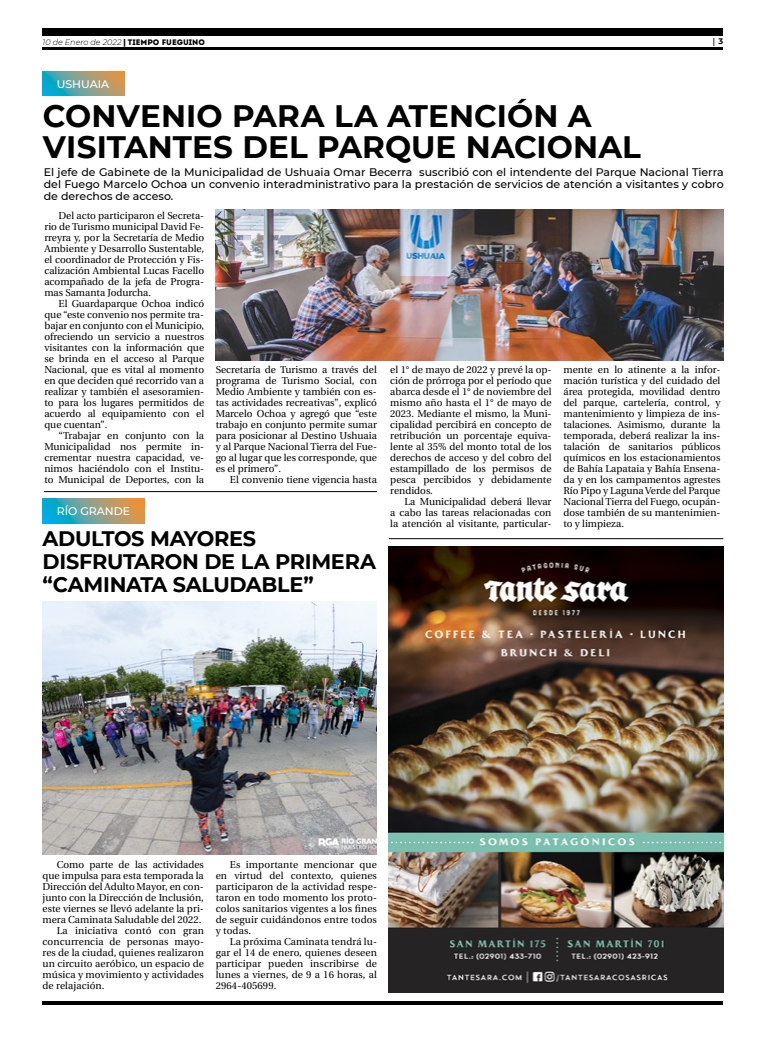
<style>
.page{position:relative;width:780px;height:1049px;background:#fff}
.page>*{position:absolute;margin:0;border:0;box-sizing:border-box;transform-origin:0 0}
.t1{font:700 31px/31px "Montserrat";letter-spacing:.005em;color:#000}
.t2{font:700 21px/23px "Montserrat";letter-spacing:-.015em;color:#000}
.t3{font:500 11px/12px "Montserrat";color:#000;text-align:justify}
.t4{font:500 11px "Montserrat";color:#fff}
.t5{font:10px/11px "Utopia";color:#000;text-align:justify}
.t6{font:italic 300 8px "Montserrat";color:#000}
.t7{font:700 8px "Utopia";color:#000}
.s1{font-family:"Fedra Sans Pro";font-weight:700;font-style:normal}
.s2{font-family:"Intro";font-weight:400;font-style:normal}
.s3{font-family:"Montserrat"}
</style>
<div class="page">
<hr style="left:43px;top:48px;width:680px;height:2px;background:#000">
<div style="left:43px;top:28px;width:680px;height:7px;background:#000"></div>
<hr style="left:43px;top:1001px;width:680px;height:4px;background:#000">
<hr style="left:44px;top:491px;width:333px;height:1px;background:#000">
<svg style="left:43px;top:499px;width:101px;height:24px;background:#78a08f"></svg>
<svg style="left:43px;top:72px;width:82px;height:24px;background:#79a18f"></svg>
<img style="left:389px;top:546px;width:334px;height:446px">
<hr style="left:389px;top:538px;width:334px;height:1px;background:#000">
<img style="left:216px;top:210px;width:507px;height:150px">
<img style="left:43px;top:601px;width:334px;height:254px">
<p class="t6" style="left:43px;top:36px;width:164px">10 de Enero de 2022 <span class="s1">|</span> <span class="s2">TIEMPO FUEGUINO</span></p>
<p class="t7" style="left:712px;top:37px;width:12px">| <span class="s3">3</span></p>
<p class="t4" style="left:57px;top:76px;width:54px">USHUAIA</p>
<h1 class="t1" style="left:43px;top:99px;width:599px">CONVENIO PARA LA ATENCIÓN A<br>VISITANTES DEL PARQUE NACIONAL</h1>
<p class="t3" style="left:44px;top:165px;width:681px">El jefe de Gabinete de la Municipalidad de Ushuaia Omar Becerra suscribió con el intendente del Parque Nacional Tierra del Fuego Marcelo Ochoa un convenio interadministrativo para la prestación de servicios de atención a visitantes y cobro de derechos de acceso.</p>
<p class="t5" style="left:44px;top:210px;width:161px;text-indent:14px">Del acto participaron el Secreta&shy;rio de Turismo municipal David Fe&shy;rreyra y, por la Secretaría de Medio Ambiente y Desarrollo Sustentable, el coordinador de Protección y Fis&shy;calización Ambiental Lucas Facello acompañado de la jefa de Progra&shy;mas Samanta Jodurcha.</p>
<p class="t5" style="left:44px;top:298px;width:161px;text-indent:14px">El Guardaparque Ochoa indicó que “este convenio nos permite tra&shy;bajar en conjunto con el Municipio, ofreciendo un servicio a nuestros visitantes con la información que se brinda en el acceso al Parque Nacional, que es vital al momento en que deciden qué recorrido van a realizar y también el asesoramien&shy;to para los lugares permitidos de acuerdo al equipamiento con el que cuentan”.</p>
<p class="t5" style="left:44px;top:430px;width:161px;text-indent:14px">“Trabajar en conjunto con la Municipalidad nos permite in&shy;crementar nuestra capacidad, ve&shy;nimos haciéndolo con el Institu&shy;to Municipal de Deportes, con la</p>
<p class="t5" style="left:216px;top:364px;width:163px">Secretaría de Turismo a través del programa de Turismo Social, con Medio Ambiente y también con es&shy;tas actividades recreativas”, explicó Marcelo Ochoa y agregó que “este trabajo en conjunto permite sumar para posicionar al Destino Ushuaia y al Parque Nacional Tierra del Fue&shy;go al lugar que les corresponde, que es el primero”.</p>
<p class="t5" style="left:230px;top:474px;width:148px">El convenio tiene vigencia hasta</p>
<p class="t5" style="left:390px;top:364px;width:163px">el 1° de mayo de 2022 y prevé la op&shy;ción de prórroga por el período que abarca desde el 1° de noviembre del mismo año hasta el 1° de mayo de 2023. Mediante el mismo, la Muni&shy;cipalidad percibirá en concepto de retribución un porcentaje equiva&shy;lente al 35% del monto total de los derechos de acceso y del cobro del estampillado de los permisos de pesca percibidos y debidamente rendidos.</p>
<p class="t5" style="left:390px;top:496px;width:163px;text-indent:14px">La Municipalidad deberá llevar a cabo las tareas relacionadas con la atención al visitante, particular-</p>
<p class="t5" style="left:563px;top:364px;width:158px">mente en lo atinente a la infor&shy;mación turística y del cuidado del área protegida, movilidad dentro del parque, cartelería, control, y mantenimiento y limpieza de ins&shy;talaciones. Asimismo, durante la temporada, deberá realizar la ins&shy;talación de sanitarios públicos químicos en los estacionamientos de Bahía Lapataia y Bahía Ensena&shy;da y en los campamentos agrestes Río Pipo y Laguna Verde del Parque Nacional Tierra del Fuego, ocupán&shy;dose también de su mantenimien&shy;to y limpieza.</p>
<p class="t4" style="left:57px;top:504px;width:75px">RÍO GRANDE</p>
<h2 class="t2" style="left:43px;top:525px;width:335px">ADULTOS MAYORES<br>DISFRUTARON DE LA PRIMERA “CAMINATA SALUDABLE”</h2>
<p class="t5" style="left:57px;top:859px;width:149px">Como parte de las actividades</p>
<p class="t5" style="left:43px;top:870px;width:163px">que impulsa para esta temporada la</p>
<p class="t5" style="left:43px;top:881px;width:163px">Dirección del Adulto Mayor, en con-</p>
<p class="t5" style="left:43px;top:892px;width:163px">junto con la Dirección de Inclusión,</p>
<p class="t5" style="left:43px;top:903px;width:163px">este viernes se llevó adelante la pri-</p>
<p class="t5" style="left:43px;top:914px;width:160px">mera Caminata Saludable del 2022.</p>
<p class="t5" style="left:57px;top:925px;width:149px">La iniciativa contó con gran</p>
<p class="t5" style="left:43px;top:936px;width:163px">concurrencia de personas mayo-</p>
<p class="t5" style="left:43px;top:947px;width:163px">res de la ciudad, quienes realizaron</p>
<p class="t5" style="left:43px;top:958px;width:163px">un circuito aeróbico, un espacio de</p>
<p class="t5" style="left:43px;top:969px;width:163px">música y movimiento y actividades</p>
<p class="t5" style="left:43px;top:980px;width:64px">de relajación.</p>
<p class="t5" style="left:216px;top:859px;width:163px;text-indent:14px">Es importante mencionar que en virtud del contexto, quienes participaron de la actividad respe&shy;taron en todo momento los proto&shy;colos sanitarios vigentes a los fines de seguir cuidándonos entre todos y todas.</p>
<p class="t5" style="left:216px;top:936px;width:163px;text-indent:14px">La próxima Caminata tendrá lu&shy;gar el 14 de enero, quienes deseen participar pueden inscribirse de lunes a viernes, de 9 a 16 horas, al 2964-405699.</p>
</div>
